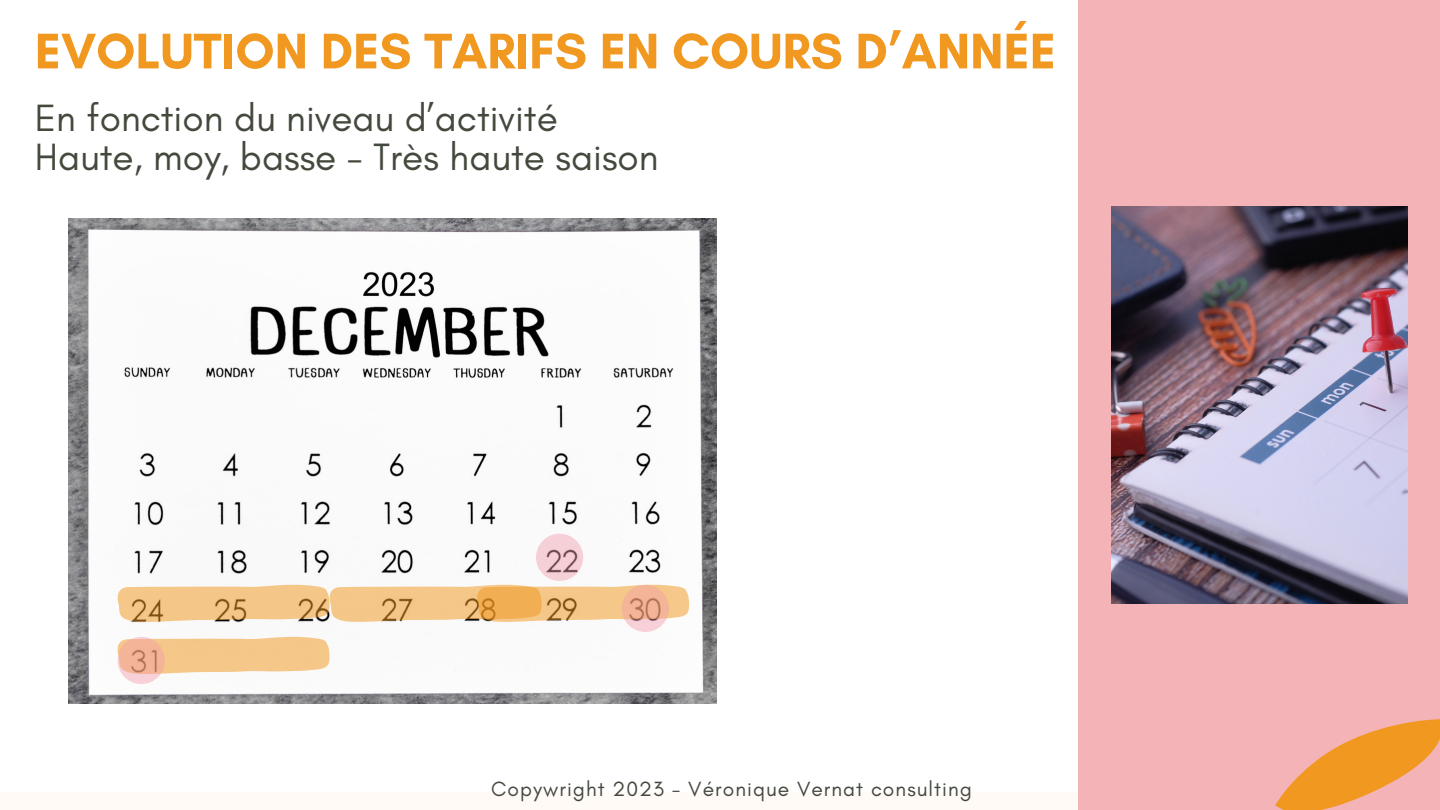
<style>
.page{position:relative;width:1440px;height:810px;background:#fff}
.page>*{position:absolute;margin:0;border:0;box-sizing:border-box;transform-origin:0 0}
.t1{font:700 51px "Glacial Indifference";color:#f19820}
.t2{font:38.7px "Glacial Indifference";color:#43493d}
.t3{font:21px "Glacial Indifference";letter-spacing:.05em;color:#43493d}
</style>
<div class="page">
<div style="left:0;top:793px;width:1440px;height:17px;background:#fffaf5"></div>
<div style="left:1079px;top:0;width:361px;height:810px;background:#f4b4b7"></div>
<svg style="left:1275px;top:719px;width:165px;height:91px"></svg>
<img style="left:1111px;top:207px;width:297px;height:396px">
<img style="left:68px;top:219px;width:648px;height:484px">
<svg style="left:536px;top:534px;width:47px;height:47px;fill:#f6d0d6"></svg>
<svg style="left:118px;top:585px;width:571px;height:37px"></svg>
<svg style="left:118px;top:637px;width:212px;height:37px"></svg>
<svg style="left:622px;top:585px;width:47px;height:47px;fill:#f4b497"></svg>
<svg style="left:118px;top:637px;width:47px;height:47px;fill:#f4b497"></svg>
<p class="t1" style="left:35px;top:20px;width:1023px">EVOLUTION DES TARIFS EN COURS D’ANNÉE</p>
<p class="t2" style="left:35px;top:95px;width:525px">En fonction du niveau d’activité</p>
<p class="t2" style="left:35px;top:133px;width:625px">Haute, moy, basse - Très haute saison</p>
<p class="t3" style="left:491px;top:776px;width:482px">Copywright 2023 - Véronique Vernat consulting</p>
</div>
